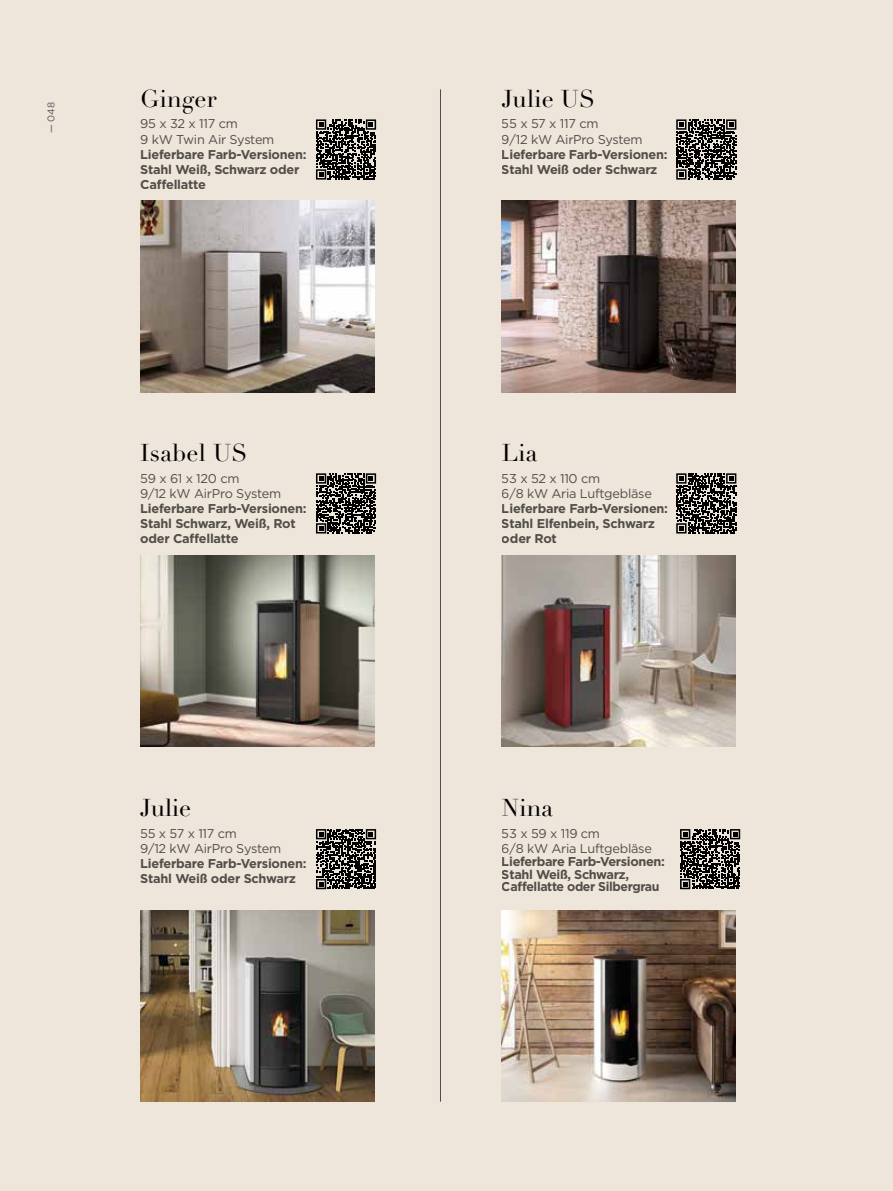
<style>
.page{position:relative;width:893px;height:1191px;background:#eee5db}
.page>*{position:absolute;margin:0;border:0;box-sizing:border-box;transform-origin:0 0}
.t1{font:24px "Didot LT Std";letter-spacing:.01em;color:#000}
.t2{font:700 12.75px/15px "Gotham";letter-spacing:-.02em;color:#575756}
.t3{font:12.75px/15.3px "Gotham";letter-spacing:-.02em;color:#575756}
.t4{font:9.75px "Gotham";color:#575756}
</style>
<div class="page">
<hr style="left:440px;top:89px;width:1px;height:1012px;background:#575756">
<img style="left:502px;top:555px;width:234px;height:192px">
<img style="left:502px;top:910px;width:234px;height:191px">
<img style="left:140px;top:555px;width:234px;height:192px">
<img style="left:140px;top:910px;width:234px;height:191px">
<img style="left:502px;top:201px;width:234px;height:191px">
<img style="left:140px;top:201px;width:234px;height:191px">
<svg style="left:316px;top:119px;width:60px;height:61px"></svg>
<svg style="left:316px;top:473px;width:60px;height:60px"></svg>
<svg style="left:316px;top:829px;width:60px;height:60px"></svg>
<svg style="left:680px;top:829px;width:60px;height:60px"></svg>
<svg style="left:676px;top:119px;width:60px;height:61px"></svg>
<svg style="left:676px;top:473px;width:60px;height:60px"></svg>
<p class="t4" style="left:45px;top:133px;width:33px;rotate:-90deg">— 048</p>
<h1 class="t1" style="left:140px;top:84px;width:78px">Ginger</h1>
<p class="t3" style="left:140px;top:116px;width:136px">95 x 32 x 117 cm<br>9 kW Twin Air System</p>
<p class="t2" style="left:140px;top:146px;width:168px">Lieferbare Farb-Versionen:<br>Stahl Weiß, Schwarz oder<br>Caffellatte</p>
<h1 class="t1" style="left:140px;top:439px;width:109px">Isabel US</h1>
<p class="t3" style="left:140px;top:470px;width:142px">59 x 61 x 120 cm<br>9/12 kW AirPro System</p>
<p class="t2" style="left:140px;top:501px;width:168px">Lieferbare Farb-Versionen:<br>Stahl Schwarz, Weiß, Rot oder Caffellatte</p>
<h1 class="t1" style="left:140px;top:793px;width:52px">Julie</h1>
<p class="t3" style="left:140px;top:825px;width:142px">55 x 57 x 117 cm<br>9/12 kW AirPro System</p>
<p class="t2" style="left:140px;top:856px;width:168px">Lieferbare Farb-Versionen:<br>Stahl Weiß oder Schwarz</p>
<h1 class="t1" style="left:502px;top:84px;width:95px">Julie US</h1>
<p class="t3" style="left:502px;top:116px;width:142px">55 x 57 x 117 cm<br>9/12 kW AirPro System</p>
<p class="t2" style="left:502px;top:146px;width:167px">Lieferbare Farb-Versionen:<br>Stahl Weiß oder Schwarz</p>
<h1 class="t1" style="left:502px;top:439px;width:37px">Lia</h1>
<p class="t3" style="left:502px;top:470px;width:152px">53 x 52 x 110 cm<br>6/8 kW Aria Luftgebläse</p>
<p class="t2" style="left:502px;top:501px;width:168px">Lieferbare Farb-Versionen:<br>Stahl Elfenbein, Schwarz oder Rot</p>
<h1 class="t1" style="left:502px;top:793px;width:53px">Nina</h1>
<p class="t3" style="left:502px;top:825px;width:152px">53 x 59 x 119 cm<br>6/8 kW Aria Luftgebläse</p>
<p class="t2" style="left:502px;top:855px;width:165px;line-height:12.8px">Lieferbare Farb-Versionen:<br>Stahl Weiß, Schwarz,<br>Caffellatte oder Silbergrau</p>
</div>
